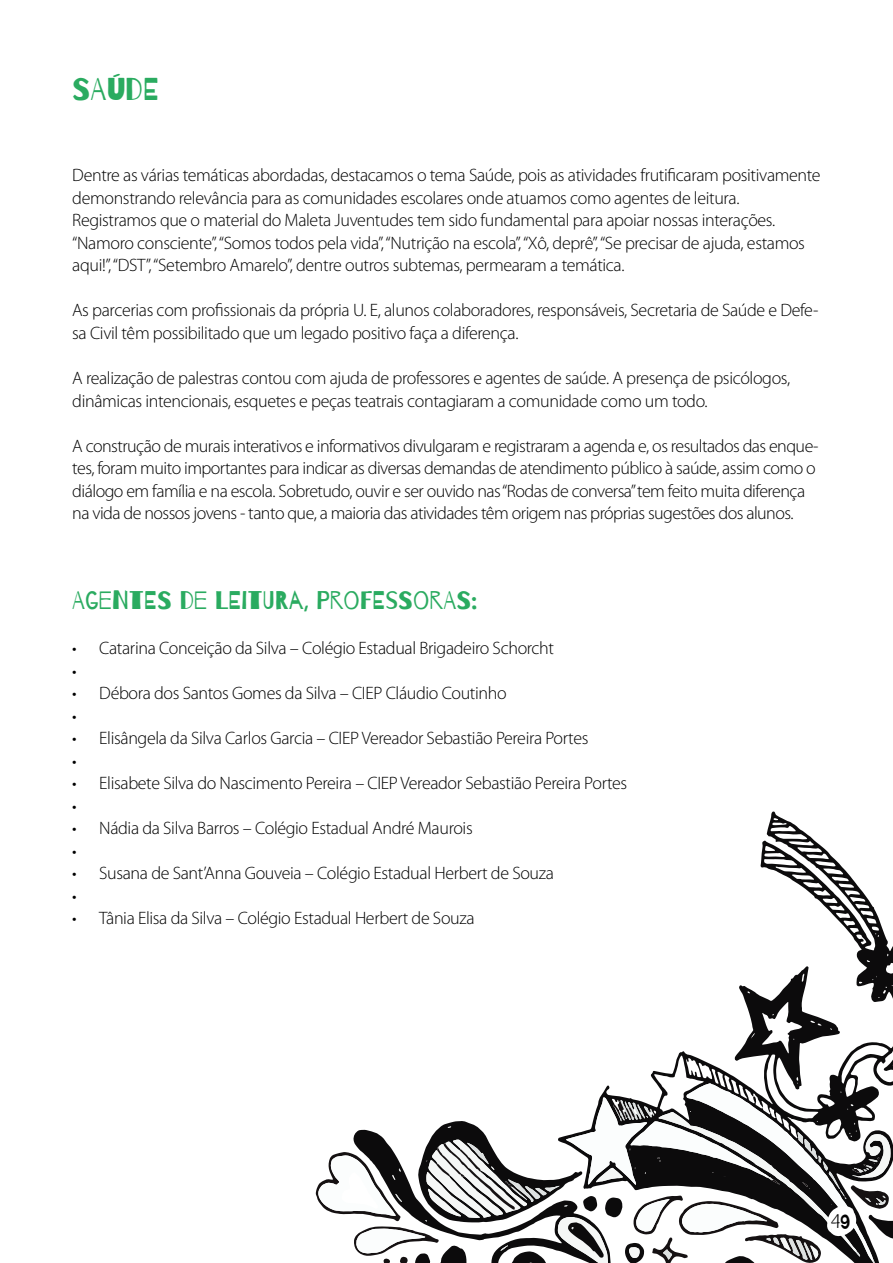
<style>
.page{position:relative;width:893px;height:1263px;background:#fff}
.page>*{position:absolute;margin:0;border:0;box-sizing:border-box;transform-origin:0 0}
.t1{font:31.5px "Barrio";color:#2aab60}
.t2{font:25.5px "Barrio";color:#2aab60}
.t3{font:19.2px "Barrio";color:#000}
.t4{font:300 18px/22.5px "Myriad Pro";letter-spacing:-.02em;color:#000}
</style>
<div class="page">
<svg style="left:650px;top:811px;width:243px;height:272px"></svg>
<svg style="left:316px;top:1083px;width:577px;height:180px"></svg>
<h1 class="t1" style="left:72px;top:72px;width:70px">SAÚDE</h1>
<p class="t4" style="left:72px;top:165px;width:750px">Dentre as várias temáticas abordadas, destacamos o tema Saúde, pois as atividades frutificaram positivamente demonstrando relevância para as comunidades escolares onde atuamos como agentes de leitura.<br>Registramos que o material do Maleta Juventudes tem sido fundamental para apoiar nossas interações. “Namoro consciente”, “Somos todos pela vida”, “Nutrição na escola”, “Xô, deprê”, “Se precisar de ajuda, estamos aqui!”, “DST”, “Setembro Amarelo”, dentre outros subtemas, permearam a temática.</p>
<p class="t4" style="left:72px;top:300px;width:748px">As parcerias com profissionais da própria U. E, alunos colaboradores, responsáveis, Secretaria de Saúde e Defe&shy;sa Civil têm possibilitado que um legado positivo faça a diferença.</p>
<p class="t4" style="left:72px;top:367px;width:719px">A realização de palestras contou com ajuda de professores e agentes de saúde. A presença de psicólogos, dinâmicas intencionais, esquetes e peças teatrais contagiaram a comunidade como um todo.</p>
<p class="t4" style="left:72px;top:435px;width:748px">A construção de murais interativos e informativos divulgaram e registraram a agenda e, os resultados das enque&shy;tes, foram muito importantes para indicar as diversas demandas de atendimento público à saúde, assim como o diálogo em família e na escola. Sobretudo, ouvir e ser ouvido nas “Rodas de conversa” tem feito muita diferença na vida de nossos jovens - tanto que, a maioria das atividades têm origem nas próprias sugestões dos alunos.</p>
<h2 class="t2" style="left:72px;top:587px;width:259px">AGENTES DE LEITURA, PROF</h2>
<h2 class="t2" style="left:372px;top:587px;width:29px">ESSORAS</h2>
<h2 class="t2" style="left:471px;top:587px;width:8px">:</h2>
<p class="t4" style="left:72px;top:637px;width:483px">• Catarina Conceição da Silva – Colégio Estadual Brigadeiro Schorcht •</p>
<p class="t4" style="left:72px;top:682px;width:436px">• Débora dos Santos Gomes da Silva – CIEP Cláudio Coutinho •</p>
<p class="t4" style="left:72px;top:727px;width:518px">• Elisângela da Silva Carlos Garcia – CIEP Vereador Sebastião Pereira Portes •</p>
<p class="t4" style="left:72px;top:772px;width:556px">• Elisabete Silva do Nascimento Pereira – CIEP Vereador Sebastião Pereira Portes •</p>
<p class="t4" style="left:72px;top:817px;width:402px">• Nádia da Silva Barros – Colégio Estadual André Maurois •</p>
<p class="t4" style="left:72px;top:862px;width:483px">• Susana de Sant’Anna Gouveia – Colégio Estadual Herbert de Souza •</p>
<p class="t4" style="left:72px;top:907px;width:404px">• Tânia Elisa da Silva – Colégio Estadual Herbert de Souza</p>
<p class="t3" style="left:831px;top:1211px;width:21px">49</p>
</div>
